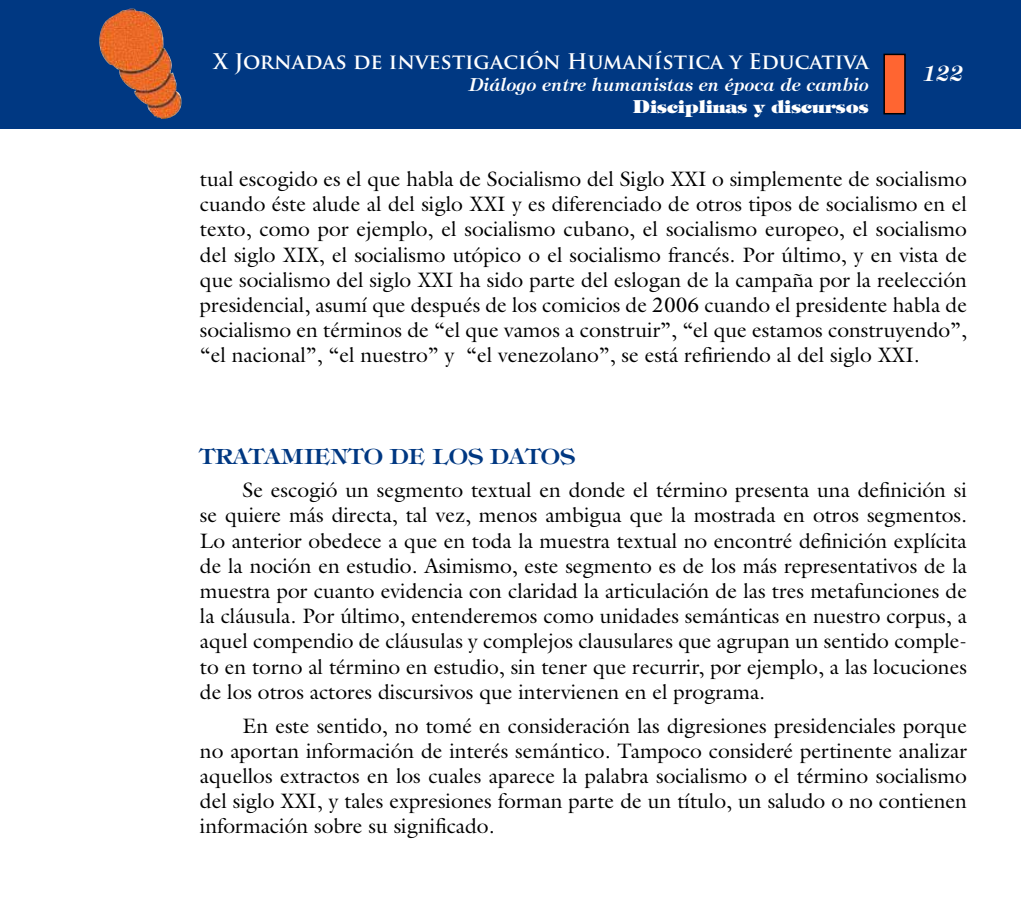
<style>
.page{position:relative;width:1021px;height:918px;background:#fff}
.page>*{position:absolute;margin:0;border:0;box-sizing:border-box;transform-origin:0 0}
.t1{font:21px/25.2px "Galliard";color:#000;text-align:justify}
.t2{font:700 21px "Trajan Pro";color:#fff}
.t3{font:600 21px "Tiffany";color:#003882;scale:1.1 1}
.t4{font:italic 600 21px "Tiffany";color:#fff}
.t5{font:italic 600 18px/21.6px "Tiffany";color:#fff;text-align:right}
.s1{font-weight:800;font-style:normal}
.s2{font-family:"Tiffany";font-weight:600;color:#003882}
</style>
<div class="page">
<div style="left:0;top:0;width:1020px;height:129px;background:#003882"></div>
<img style="left:99px;top:9px;width:83px;height:110px">
<div style="left:884px;top:54px;width:20px;height:60px;background:#ff6531"></div>
<div style="left:883px;top:54px;width:22px;height:60px;border:2px solid #000"></div>
<p class="t2" style="left:213px;top:49px;width:657px">X Jornadas de investigación Humanística y Educativa</p>
<p class="t5" style="left:468px;top:74px;width:402px">Diálogo entre humanistas en época de cambio<br><span class="s1">Disciplinas y discursos</span></p>
<p class="t4" style="left:922px;top:61px;width:42px">122</p>
<p class="t1" style="left:200px;top:166px;width:768px">tual escogido es el que habla de Socialismo del Siglo XXI o simplemente de socialismo cuando éste alude al del siglo XXI y es diferenciado de otros tipos de socialismo en el texto, como por ejemplo, el socialismo cubano, el socialismo europeo, el socialismo del siglo XIX, el socialismo utópico o el socialismo francés. Por último, y en vista de que socialismo del siglo XXI ha sido parte del eslogan de la campaña por la reelección presidencial, asumí que después de los comicios de 2006 cuando el presidente habla de socialismo en términos de “el que vamos a construir”, “el que estamos construyendo”, “el nacional”, “el nuestro” y “el venezolano”, se está refiriendo al del siglo XXI.</p>
<p class="t3" style="left:200px;top:443px;width:75px">TRATAMIE</p>
<p class="t1" style="left:242px;top:439px;width:725px;line-height:33.8px;text-indent:88px"><span class="s2">NTO DE LOS DATOS<br></span>Se escogió un segmento textual en donde el término presenta una definición si</p>
<p class="t1" style="left:200px;top:502px;width:768px">se quiere más directa, tal vez, menos ambigua que la mostrada en otros segmentos.<br>Lo anterior obedece a que en toda la muestra textual no encontré definición explícita de la noción en estudio. Asimismo, este segmento es de los más representativos de la muestra por cuanto evidencia con claridad la articulación de las tres metafunciones de la cláusula. Por último, entenderemos como unidades semánticas en nuestro corpus, a aquel compendio de cláusulas y complejos clausulares que agrupan un sentido comple&shy;to en torno al término en estudio, sin tener que recurrir, por ejemplo, a las locuciones de los otros actores discursivos que intervienen en el programa.</p>
<p class="t1" style="left:200px;top:713px;width:768px;text-indent:43px">En este sentido, no tomé en consideración las digresiones presidenciales porque no aportan información de interés semántico. Tampoco consideré pertinente analizar aquellos extractos en los cuales aparece la palabra socialismo o el término socialismo del siglo XXI, y tales expresiones forman parte de un título, un saludo o no contienen información sobre su significado.</p>
</div>
